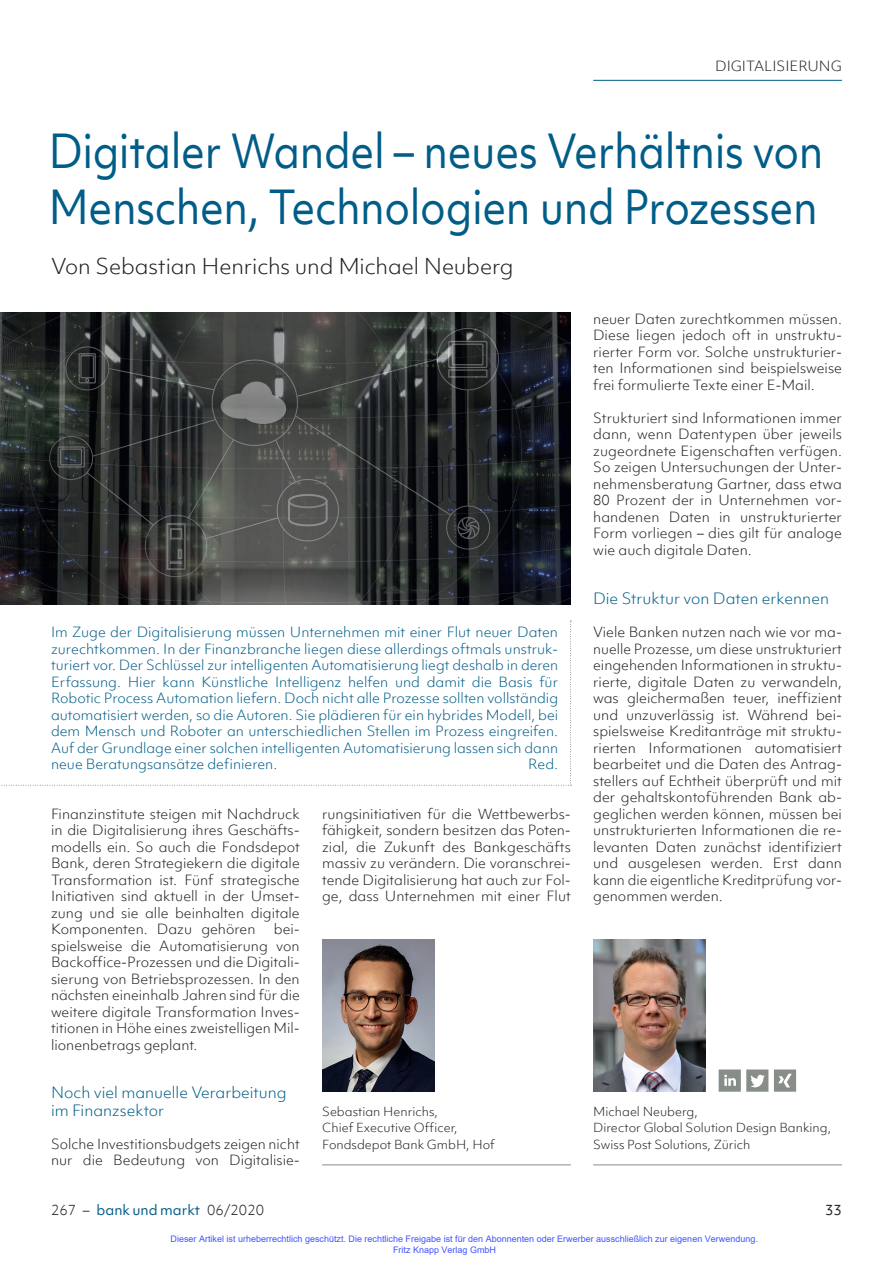
<style>
.page{position:relative;width:893px;height:1263px;background:#fff}
.page>*{position:absolute;margin:0;border:0;box-sizing:border-box;transform-origin:0 0}
.t1{font:45px/55.5px "Objektiv Mk 1";letter-spacing:-.01em;color:#005d88;scale:.9 1}
.t2{font:300 21px "Objektiv Mk 1";letter-spacing:-.005em;color:#231f20}
.t3{font:300 15px/18px "Objektiv Mk 1";color:#005d88}
.t4{font:300 13.5px/16.5px "Objektiv Mk 1";color:#231f20;text-align:justify}
.t5{font:300 13.5px/16.5px "Objektiv Mk 1";color:#005d88;text-align:justify}
.t6{font:13.5px "Objektiv Mk 1";color:#005d88}
.t7{font:13.5px "Objektiv Mk 1";color:#231f20}
.t8{font:300 12px/16.5px "Objektiv Mk 1";color:#231f20}
.t9{font:9px/10.8px "Arial";color:#4054ff}
.s1{font-weight:300;color:#231f20}
</style>
<div class="page">
<hr style="left:593px;top:80px;width:249px;height:1px;background:#005d88">
<img style="left:0;top:313px;width:571px;height:291px">
<svg style="left:1px;top:621px;width:570px;height:165px"></svg>
<img style="left:322px;top:940px;width:113px;height:152px">
<hr style="left:322px;top:1164px;width:249px;height:1px;background:#878e88">
<img style="left:593px;top:940px;width:113px;height:152px">
<hr style="left:593px;top:1164px;width:249px;height:1px;background:#878e88">
<svg style="left:774px;top:1069px;width:22px;height:23px"></svg>
<svg style="left:719px;top:1069px;width:49px;height:23px"></svg>
<p class="t4" style="left:715px;top:58px;width:128px">DIGITALISIERUNG</p>
<h1 class="t1" style="left:49px;top:123px;width:862px">Digitaler Wandel – neues Verhältnis von<br>Menschen, Technologien und Prozessen</h1>
<h2 class="t2" style="left:51px;top:252px;width:464px">Von Sebastian Henrichs und Michael Neuberg</h2>
<p class="t4" style="left:593px;top:310px;width:250px">neuer Daten zurechtkommen müssen.<br>Diese liegen jedoch oft in unstruktu&shy;rierter Form vor. Solche unstrukturier&shy;ten Informationen sind beispielsweise frei formulierte Texte einer E-Mail.</p>
<p class="t4" style="left:593px;top:409px;width:250px">Strukturiert sind Informationen immer dann, wenn Datentypen über jeweils zugeordnete Eigenschaften verfügen.<br>So zeigen Untersuchungen der Unter&shy;nehmensberatung Gartner, dass etwa 80 Prozent der in Unternehmen vor&shy;handenen Daten in unstrukturierter Form vorliegen – dies gilt für analoge wie auch digitale Daten.</p>
<p class="t3" style="left:593px;top:589px;width:237px">Die Struktur von Daten erkennen</p>
<p class="t4" style="left:593px;top:624px;width:250px">Viele Banken nutzen nach wie vor ma&shy;nuelle Prozesse, um diese unstrukturiert eingehenden Informationen in struktu&shy;rierte, digitale Daten zu verwandeln, was gleichermaßen teuer, ineffizient und unzuverlässig ist. Während bei&shy;spielsweise Kreditanträge mit struktu&shy;rierten Informationen automatisiert bearbeitet und die Daten des Antrag&shy;stellers auf Echtheit überprüft und mit der gehaltskontoführenden Bank ab&shy;geglichen werden können, müssen bei unstrukturierten Informationen die re&shy;levanten Daten zunächst identifiziert und ausgelesen werden. Erst dann kann die eigentliche Kreditprüfung vor&shy;genommen werden.</p>
<p class="t5" style="left:51px;top:624px;width:509px">Im Zuge der Digitalisierung müssen Unternehmen mit einer Flut neuer Daten zurechtkommen. In der Finanzbranche liegen diese allerdings oftmals unstruk&shy;turiert vor. Der Schlüssel zur intelligenten Automatisierung liegt deshalb in deren Erfassung. Hier kann Künstliche Intelligenz helfen und damit die Basis für Robotic Process Automation liefern. Doch nicht alle Prozesse sollten vollständig automatisiert werden, so die Autoren. Sie plädieren für ein hybrides Modell, bei dem Mensch und Roboter an unterschiedlichen Stellen im Prozess eingreifen.<br>Auf der Grundlage einer solchen intelligenten Automatisierung lassen sich dann neue Beratungsansätze definieren.</p>
<p class="t5" style="left:528px;top:756px;width:31px">Red.</p>
<p class="t4" style="left:322px;top:805px;width:250px">rungsinitiativen für die Wettbewerbs&shy;fähigkeit, sondern besitzen das Poten&shy;zial, die Zukunft des Bankgeschäfts massiv zu verändern. Die voranschrei&shy;tende Digitalisierung hat auch zur Fol&shy;ge, dass Unternehmen mit einer Flut</p>
<p class="t4" style="left:51px;top:805px;width:250px">Finanzinstitute steigen mit Nachdruck in die Digitalisierung ihres Geschäfts&shy;modells ein. So auch die Fondsdepot Bank, deren Strategiekern die digitale Transformation ist. Fünf strategische Initiativen sind aktuell in der Umset&shy;zung und sie alle beinhalten digitale Komponenten. Dazu gehören</p>
<p class="t4" style="left:51px;top:921px;width:250px;text-indent:223px">bei&shy;spielsweise die Automatisierung von Backoffice-Prozessen und die Digitali&shy;sierung von Betriebsprozessen. In den nächsten eineinhalb Jahren sind für die weitere digitale Transformation Inves&shy;titionen in Höhe eines zweistelligen Mil&shy;lionenbetrags geplant.</p>
<p class="t3" style="left:51px;top:1083px;width:237px">Noch viel manuelle Verarbeitung im Finanzsektor</p>
<p class="t4" style="left:51px;top:1135px;width:250px">Solche Investitionsbudgets zeigen nicht nur die Bedeutung von Digitalisie-</p>
<p class="t8" style="left:322px;top:1103px;width:174px">Sebastian Henrichs,<br>Chief Executive Officer,<br>Fondsdepot Bank GmbH, Hof</p>
<p class="t8" style="left:593px;top:1103px;width:239px">Michael Neuberg,<br>Director Global Solution Design Banking,<br>Swiss Post Solutions, Zürich</p>
<p class="t6" style="left:51px;top:1200px;width:215px"><span class="s1">267 –</span> bank und markt <span class="s1">06/2020</span></p>
<p class="t7" style="left:825px;top:1200px;width:18px">33</p>
<p class="t9" style="left:393px;top:1233px;width:366px;text-indent:-223px">Dieser Artikel ist urheberrechtlich geschützt. Die rechtliche Freigabe ist für den Abonnenten oder Erwerber ausschließlich zur eigenen Verwendung.<br>Fritz Knapp Verlag GmbH</p>
</div>
